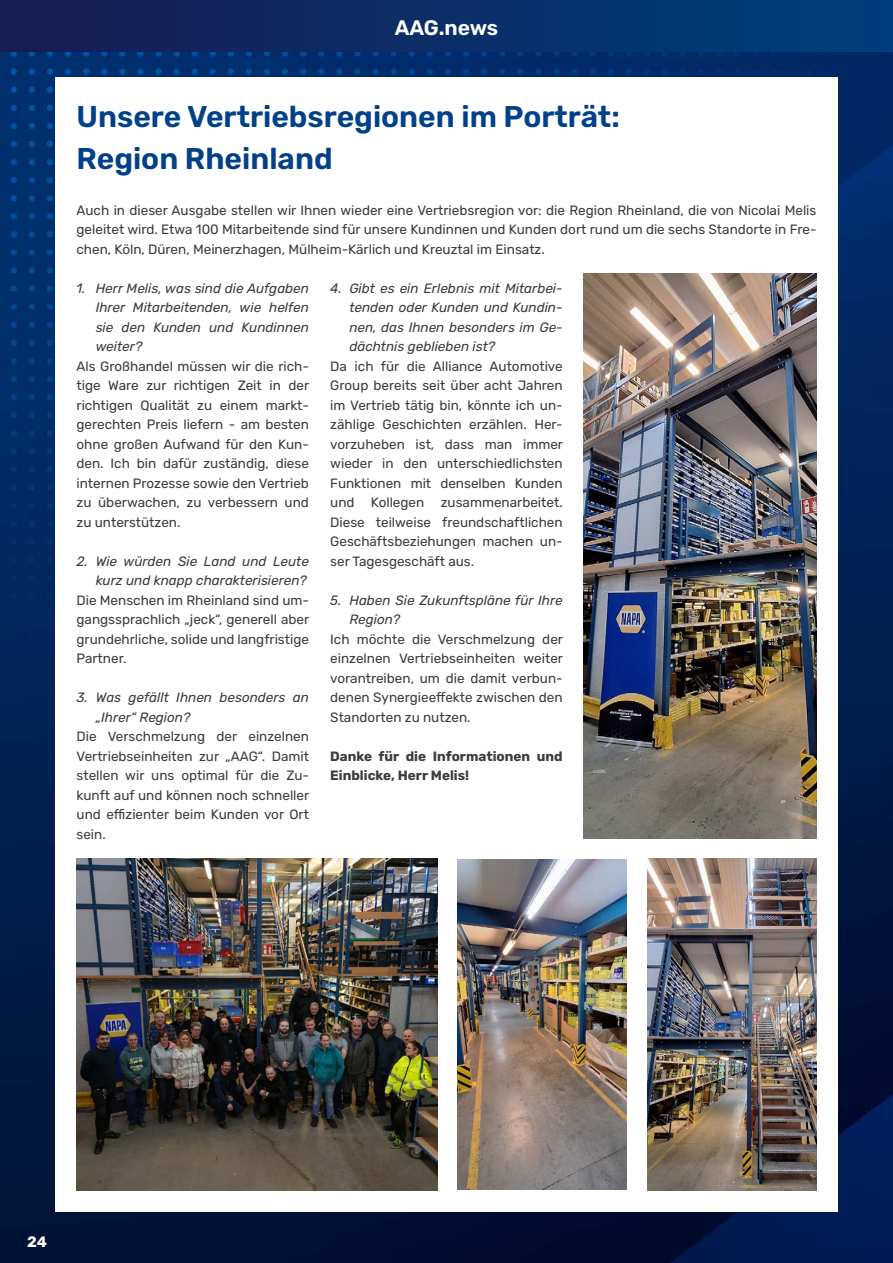
<style>
.page{position:relative;width:893px;height:1263px;background:#fff}
.page>*{position:absolute;margin:0;border:0;box-sizing:border-box;transform-origin:0 0}
.t1{font:600 30px/42px "Rubik";color:#024189}
.t2{font:600 21px "Rubik";letter-spacing:-.015em;color:#fff}
.t3{font:700 15px "Rubik";color:#fff}
.t4{font:13.5px/19.5px "Rubik";color:#3c3c3b;text-align:justify}
.t5{font:italic 13.5px/19.5px "Rubik";color:#3c3c3b;text-align:justify}
.t6{font:700 13.5px/19.5px "Rubik";color:#3c3c3b}
</style>
<div class="page">
<img style="left:0;top:51px;width:893px;height:1212px">
<div style="left:0;top:0;width:893px;height:51px;background:linear-gradient(to right,#181d52,#003e7e)"></div>
<div style="left:55px;top:78px;width:783px;height:1134px;background:#fff"></div>
<img style="left:584px;top:273px;width:232px;height:566px">
<img style="left:77px;top:858px;width:361px;height:333px">
<img style="left:457px;top:859px;width:169px;height:331px">
<img style="left:647px;top:858px;width:169px;height:333px">
<h2 class="t2" style="left:395px;top:16px;width:105px">AAG.news</h2>
<h1 class="t1" style="left:77px;top:97px;width:545px">Unsere Vertriebsregionen im Porträt:<br>Region Rheinland</h1>
<p class="t4" style="left:77px;top:201px;width:741px">Auch in dieser Ausgabe stellen wir Ihnen wieder eine Vertriebsregion vor: die Region Rheinland, die von Nicolai Melis geleitet wird. Etwa 100 Mitarbeitende sind für unsere Kundinnen und Kunden dort rund um die sechs Standorte in Fre&shy;chen, Köln, Düren, Meinerzhagen, Mülheim-Kärlich und Kreuztal im Einsatz.</p>
<p class="t5" style="left:96px;top:279px;width:215px;text-indent:-19px">1. Herr Melis, was sind die Aufgaben Ihrer Mitarbeitenden, wie helfen sie den Kunden und Kundinnen weiter?</p>
<p class="t4" style="left:77px;top:357px;width:234px">Als Großhandel müssen wir die rich&shy;tige Ware zur richtigen Zeit in der richtigen Qualität zu einem markt&shy;gerechten Preis liefern - am besten ohne großen Aufwand für den Kun&shy;den. Ich bin dafür zuständig, diese internen Prozesse sowie den Vertrieb zu überwachen, zu verbessern und zu unterstützen.</p>
<p class="t5" style="left:77px;top:552px;width:234px;text-align:right">2. Wie würden Sie Land und Leute kurz und knapp charakterisieren?</p>
<p class="t4" style="left:77px;top:591px;width:234px">Die Menschen im Rheinland sind um&shy;gangssprachlich „jeck“, generell aber grundehrliche, solide und langfristige Partner.</p>
<p class="t5" style="left:96px;top:688px;width:215px;text-indent:-19px">3. Was gefällt Ihnen besonders an „Ihrer“ Region?</p>
<p class="t4" style="left:77px;top:727px;width:234px">Die Verschmelzung der einzelnen Vertriebseinheiten zur „AAG“. Damit stellen wir uns optimal für die Zu&shy;kunft auf und können noch schneller und effizienter beim Kunden vor Ort sein.</p>
<p class="t5" style="left:349px;top:279px;width:215px;text-indent:-19px">4. Gibt es ein Erlebnis mit Mitarbei&shy;tenden oder Kunden und Kundin&shy;nen, das Ihnen besonders im Ge&shy;dächtnis geblieben ist?</p>
<p class="t4" style="left:330px;top:357px;width:234px">Da ich für die Alliance Automotive Group bereits seit über acht Jahren im Vertrieb tätig bin, könnte ich un&shy;zählige Geschichten erzählen. Her&shy;vorzuheben ist, dass man immer wieder in den unterschiedlichsten Funktionen mit denselben Kunden und Kollegen zusammenarbeitet.<br>Diese teilweise freundschaftlichen Geschäftsbeziehungen machen un&shy;ser Tagesgeschäft aus.</p>
<p class="t5" style="left:349px;top:591px;width:215px;text-indent:-19px">5. Haben Sie Zukunftspläne für Ihre<br>Region?</p>
<p class="t4" style="left:330px;top:629px;width:234px">Ich möchte die Verschmelzung der einzelnen Vertriebseinheiten weiter vorantreiben, um die damit verbun&shy;denen Synergieeffekte zwischen den Standorten zu nutzen.</p>
<p class="t6" style="left:330px;top:746px;width:234px">Danke für die Informationen und<br>Einblicke, Herr Melis!</p>
<p class="t3" style="left:27px;top:1233px;width:21px">24</p>
</div>
